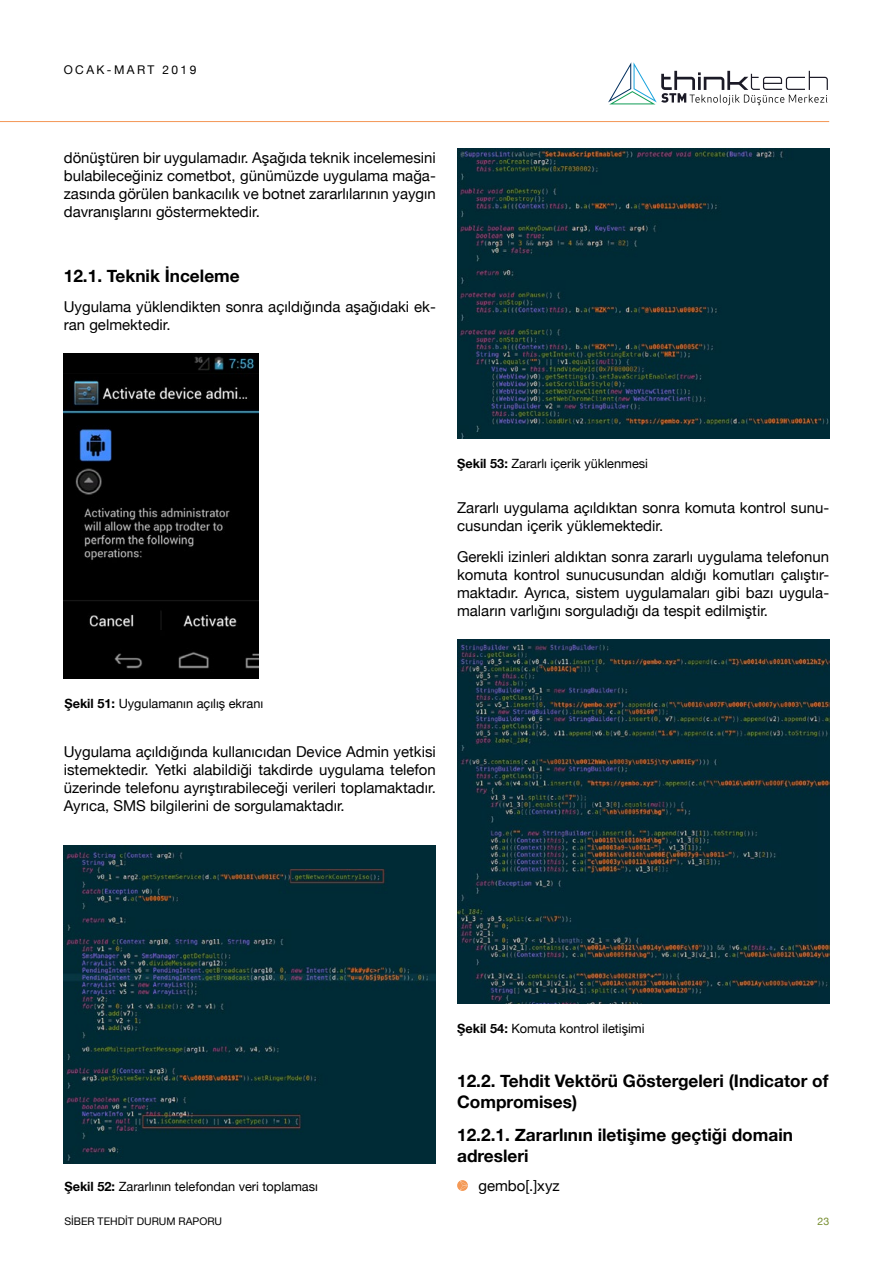
<style>
.page{position:relative;width:893px;height:1263px;background:#fff}
.page>*{position:absolute;margin:0;border:0;box-sizing:border-box;transform-origin:0 0}
.t1{font:700 17.25px/21px "Helvetica Neue";color:#000}
.t2{font:15px/18px "Helvetica Neue";color:#000;text-align:justify}
.t3{font:12.75px "Helvetica Neue";color:#000}
.t4{font:12px "Helvetica Neue";letter-spacing:.2em;color:#000}
.t5{font:10.5px "Helvetica Neue";color:#000}
.t6{font:10.5px "Helvetica Neue";color:#768d2e}
.s1{font-weight:700}
</style>
<div class="page">
<hr style="left:0;top:121px;width:829px;height:1px;background:#f49655">
<svg style="left:608px;top:62px;width:220px;height:43px"></svg>
<svg style="left:457px;top:1180px;width:11px;height:11px"></svg>
<svg style="left:460px;top:1180px;width:8px;height:10px"></svg>
<img style="left:457px;top:639px;width:372px;height:364px">
<img style="left:457px;top:149px;width:372px;height:289px">
<img style="left:64px;top:845px;width:372px;height:318px">
<img style="left:64px;top:354px;width:194px;height:324px">
<p class="t4" style="left:64px;top:61px;width:134px">OCAK-MART 2019</p>
<p class="t2" style="left:64px;top:150px;width:374px">dönüştüren bir uygulamadır. Aşağıda teknik incelemesini bulabileceğiniz cometbot, günümüzde uygulama mağa&shy;zasında görülen bankacılık ve botnet zararlılarının yaygın davranışlarını göstermektedir.</p>
<p class="t1" style="left:64px;top:265px;width:177px">12.1. Teknik İnceleme</p>
<p class="t2" style="left:64px;top:299px;width:374px">Uygulama yüklendikten sonra açıldığında aşağıdaki ek&shy;ran gelmektedir.</p>
<p class="t3" style="left:457px;top:454px;width:193px"><span class="s1">Şekil 53:</span> Zararlı içerik yüklenmesi</p>
<p class="t2" style="left:457px;top:500px;width:374px">Zararlı uygulama açıldıktan sonra komuta kontrol sunu&shy;cusundan içerik yüklemektedir.</p>
<p class="t2" style="left:457px;top:548px;width:374px">Gerekli izinleri aldıktan sonra zararlı uygulama telefonun komuta kontrol sunucusundan aldığı komutları çalıştır&shy;maktadır. Ayrıca, sistem uygulamaları gibi bazı uygula&shy;maların varlığını sorguladığı da tespit edilmiştir.</p>
<p class="t3" style="left:64px;top:694px;width:200px"><span class="s1">Şekil 51:</span> Uygulamanın açılış ekranı</p>
<p class="t2" style="left:64px;top:744px;width:374px">Uygulama açıldığında kullanıcıdan Device Admin yetkisi istemektedir. Yetki alabildiği takdirde uygulama telefon üzerinde telefonu ayrıştırabileceği verileri toplamaktadır.<br>Ayrıca, SMS bilgilerini de sorgulamaktadır.</p>
<p class="t3" style="left:64px;top:1178px;width:255px"><span class="s1">Şekil 52:</span> Zararlının telefondan veri toplaması</p>
<p class="t3" style="left:457px;top:1019px;width:189px"><span class="s1">Şekil 54:</span> Komuta kontrol iletişimi</p>
<p class="t1" style="left:457px;top:1070px;width:373px">12.2. Tehdit Vektörü Göstergeleri (Indicator of<br>Compromises)</p>
<p class="t1" style="left:457px;top:1125px;width:337px">12.2.1. Zararlının iletişime geçtiği domain adresleri</p>
<p class="t2" style="left:478px;top:1177px;width:83px">gembo[.]xyz</p>
<p class="t5" style="left:64px;top:1214px;width:159px">SİBER TEHDİT DURUM RAPORU</p>
<p class="t6" style="left:817px;top:1214px;width:13px">23</p>
</div>
